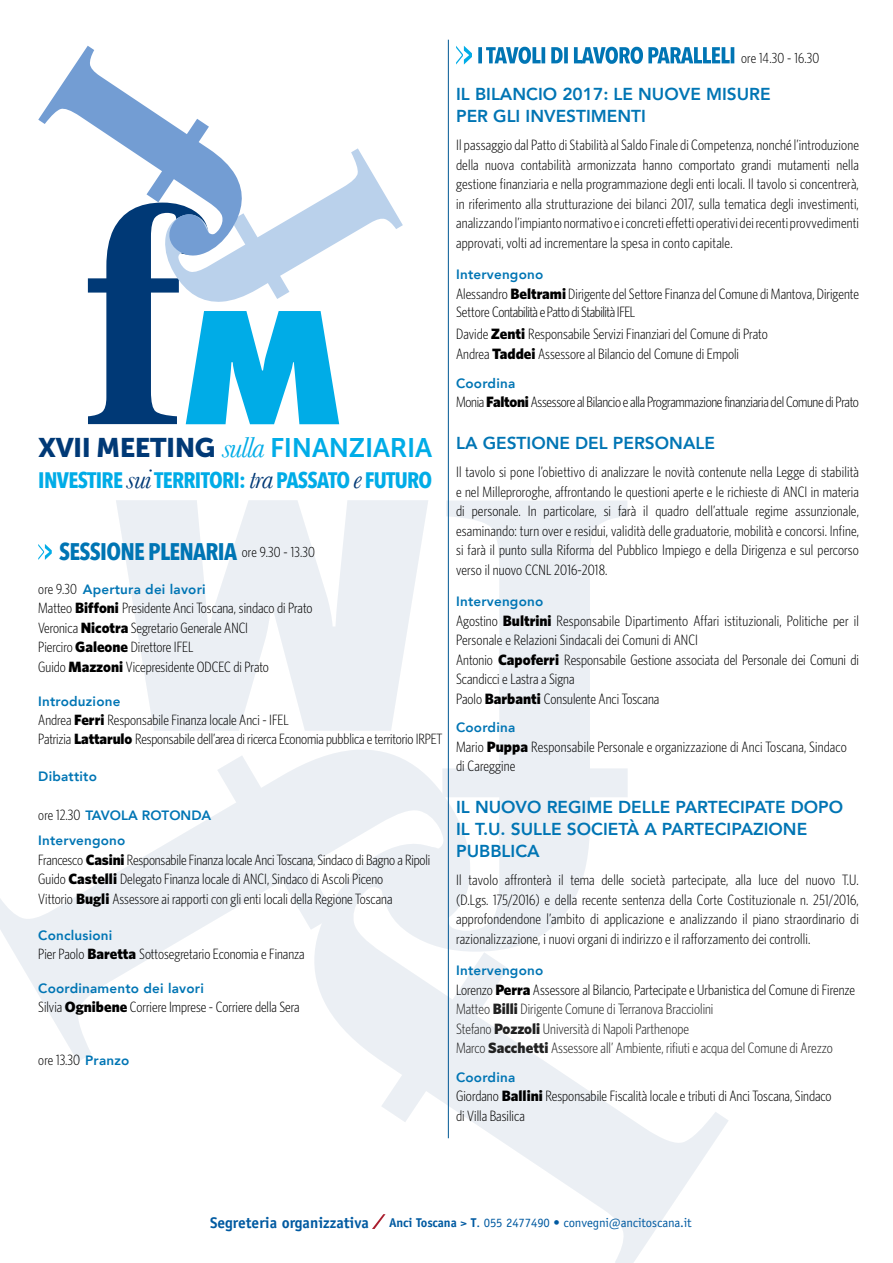
<style>
.page{position:relative;width:893px;height:1263px;background:#fff}
.page>*{position:absolute;margin:0;border:0;box-sizing:border-box;transform-origin:0 0}
.t1{font:26.7px "Museo Sans 900";letter-spacing:-.02em;color:#003976}
.t2{font:700 24px "Avenir Next Condensed";letter-spacing:-.03em;color:#0075b4}
.t3{font:700 22.35px "Avenir Next Condensed";letter-spacing:-.03em;color:#00ace7}
.t4{font:800 17.25px/22px "Avenir";color:#0075b4}
.t5{font:700 15.45px "Officina Sans";color:#005aa1}
.t6{font:300 condensed 15px/19.5px "Whitney HTF";color:#000}
.t7{font:300 condensed 15px/19.5px "Whitney HTF";color:#222}
.t8{font:300 condensed 15px "Whitney HTF";letter-spacing:-.02em;color:#000}
.t9{font:300 condensed 14.55px "Whitney HTF";letter-spacing:.015em;color:#000}
.t10{font:300 condensed 14.55px "Whitney HTF";letter-spacing:.015em;color:#000}
.t11{font:800 13.5px/25.3px "Avenir";letter-spacing:.015em;color:#0075b4}
.t12{font:12.75px "Officina Sans";letter-spacing:-.01em;color:#005aa1}
.s1{font-family:"Baskerville";font-style:italic;font-size:29.85px;color:#00ace7}
.s2{font-family:"Museo Sans 700";color:#00ace7}
.s3{font-family:"Baskerville";font-weight:400;font-style:italic;font-size:27.6px;color:#003976}
.s4{font-family:"Whitney HTF";font-weight:300;font-stretch:condensed;font-size:14.55px;color:#000}
.s5{font-weight:900;font-stretch:normal}
.s6{font-family:"Whitney HTF";font-weight:300;font-stretch:condensed;font-size:15px;color:#000}
.s7{font-style:inherit}
.s8{color:#000}
.s9{font-weight:900;font-stretch:normal;color:#000}
.s10{font-weight:700}
</style>
<div class="page">
<svg style="left:446px;top:500px;width:182px;height:341px;fill:#ebeff4"></svg>
<svg style="left:0;top:747px;width:471px;height:315px"></svg>
<svg style="left:307px;top:841px;width:421px;height:422px"></svg>
<svg style="left:116px;top:500px;width:312px;height:231px;fill:#ebeff4"></svg>
<svg style="left:478px;top:47px;width:256px;height:17px"></svg>
<svg style="left:456px;top:46px;width:16px;height:19px"></svg>
<svg style="left:38px;top:46px;width:365px;height:378px"></svg>
<svg style="left:372px;top:1214px;width:14px;height:15px"></svg>
<hr style="left:448px;top:40px;width:1px;height:1098px;background:#005794">
<svg style="left:38px;top:544px;width:14px;height:16px"></svg>
<h1 class="t1" style="left:38px;top:432px;width:395px">XVII MEETING <span class="s1">sulla</span> <span class="s2">FINANZIARIA</span></h1>
<h3 class="t3" style="left:38px;top:466px;width:395px">INVESTIRE <span class="s3">sui</span> TERRITORI: <span class="s3">tra</span> PASSATO <span class="s3">e</span> FUTURO</h3>
<h2 class="t2" style="left:59px;top:537px;width:179px">SESSIONE PLENARIA</h2>
<p class="t11" style="left:38px;top:577px;width:169px"><span class="s4">ore</span> <span class="s4">9.30</span> Apertura dei lavori</p>
<p class="t6" style="left:38px;top:598px;width:276px">Matteo <span class="s5">Biffoni</span> Presidente Anci Toscana, sindaco di Prato Veronica <span class="s5">Nicotra</span> Segretario Generale ANCI<br>Pierciro <span class="s5">Galeone</span> Direttore IFEL<br>Guido <span class="s5">Mazzoni</span> Vicepresidente ODCEC di Prato</p>
<p class="t11" style="left:38px;top:688px;width:84px">Introduzione</p>
<p class="t6" style="left:38px;top:710px;width:406px">Andrea <span class="s5">Ferri</span> Responsabile Finanza locale Anci - IFEL<br>Patrizia <span class="s5">Lattarulo</span> Responsabile dell’area di ricerca Economia pubblica e territorio IRPET</p>
<p class="t11" style="left:38px;top:764px;width:60px">Dibattito</p>
<p class="t11" style="left:38px;top:803px;width:175px"><span class="s4">ore</span> <span class="s6">12.30</span> TAVOLA Roto NDA<br>Intervengono</p>
<p class="t6" style="left:38px;top:850px;width:393px">Francesco <span class="s5">Casini</span> Responsabile Finanza locale Anci Toscana, Sindaco di Bagno a Ripoli<br>Guido <span class="s5">Castelli</span> Delegato Finanza locale di ANCI, Sindaco di Ascoli Piceno<br>Vittorio <span class="s5">Bugli</span> Assessore ai rapporti con gli enti locali della Regione Toscana</p>
<p class="t11" style="left:38px;top:922px;width:76px">Conclusioni</p>
<p class="t6" style="left:38px;top:944px;width:268px">Pier Paolo <span class="s5">Baretta</span> Sottosegretario Economia e Finanza</p>
<p class="t11" style="left:38px;top:975px;width:167px">Coordinamento dei lavori</p>
<p class="t6" style="left:38px;top:997px;width:263px">Silvia <span class="s5">Ognibene</span> Corriere Imprese - Corriere della Sera</p>
<p class="t11" style="left:38px;top:1047px;width:93px"><span class="s4">ore</span> <span class="s6">13.30</span> Pranzo</p>
<p class="t10" style="left:242px;top:544px;width:75px">ore 9.30 - 13.30</p>
<p class="t9" style="left:741px;top:50px;width:80px"><span class="s7">ore</span> 14.30 - 16.30</p>
<p class="t4" style="left:456px;top:83px;width:316px">IL BILANCIO 2017: le n uove misure per gli investimenti</p>
<p class="t6" style="left:456px;top:135px;width:404px;text-align:justify">Il passaggio dal Patto di Stabilità al Saldo Finale di Competenza, nonché l’introduzione della nuova contabilità armonizzata hanno comportato grandi mutamenti nella gestione finanziaria e nella programmazione degli enti locali. Il tavolo si concentrerà, in riferimento alla strutturazione dei bilanci 2017, sulla tematica degli investimenti, analizzando l’impianto normativo e i concreti effetti operativi dei recenti provvedimenti approvati, volti ad incrementare la spesa in conto capitale.</p>
<p class="t11" style="left:456px;top:262px;width:89px">Intervengono</p>
<p class="t6" style="left:456px;top:285px;width:404px;line-height:18px">Alessandro <span class="s5">Beltrami</span> Dirigente del Settore Finanza del Comune di Mantova, Dirigente<br>Settore Contabilità e Patto di Stabilità IFEL</p>
<p class="t6" style="left:456px;top:324px;width:313px">Davide <span class="s5">Zenti</span> Responsabile Servizi Finanziari del Comune di Prato<br>Andrea <span class="s5">Taddei</span> Assessore al Bilancio del Comune di Empoli</p>
<p class="t11" style="left:456px;top:370px;width:61px">Coordina</p>
<p class="t8" style="left:456px;top:393px;width:404px">Monia <span class="s5">Faltoni</span> Assessore al Bilancio e alla Programmazione finanziaria del Comune di Prato</p>
<p class="t4" style="left:456px;top:431px;width:39px">LA GEST</p>
<p class="t4" style="left:526px;top:431px;width:98px">IONE DEL PERS</p>
<p class="t4" style="left:655px;top:431px;width:60px">ONALE</p>
<p class="t6" style="left:456px;top:462px;width:404px;text-align:justify">Il tavolo si pone l’obiettivo di analizzare le novità contenute nella Legge di stabilità e nel Milleproroghe, affrontando le questioni aperte e le richieste di ANCI in materia di personale. In particolare, si farà il quadro dell’attuale regime assunzionale, esaminando: turn over e residui, validità delle graduatorie, mobilità e concorsi. Infine, si farà il punto sulla Riforma del Pubblico Impiego e della Dirigenza e sul percorso verso il nuovo CCNL 2016-2018.</p>
<p class="t11" style="left:456px;top:589px;width:89px">Intervengono</p>
<p class="t6" style="left:456px;top:611px;width:404px">Agostino <span class="s5">Bultrini</span> Responsabile Dipartimento Affari istituzionali, Politiche per il Personale e Relazioni Sindacali dei Comuni di ANCI<br>Antonio <span class="s5">Capoferri</span> Responsabile Gestione associata del Personale dei Comuni di Scandicci e Lastra a Signa<br>Paolo <span class="s5">Barbanti</span> Consulente Anci Toscana</p>
<p class="t11" style="left:456px;top:715px;width:61px">Coordina</p>
<p class="t6" style="left:456px;top:737px;width:392px">Mario <span class="s5">Puppa</span> Responsabile Personale e organizzazione di Anci Toscana, Sindaco di Careggine</p>
<p class="t4" style="left:456px;top:796px;width:103px">IL NUOVO REG</p>
<p class="t4" style="left:456px;top:796px;width:389px;text-indent:125px">IME DELLE PARTECIPATE DOPO<br>IL T.U. SU LLE SOCIETÀ A PARTECIPAZIONE<br>PU BBLICA</p>
<p class="t6" style="left:456px;top:870px;width:404px;text-align:justify">Il tavolo affronterà il tema delle società partecipate, alla luce del nuovo T.U. (D.Lgs. 175/2016) e della recente sentenza della Corte Costituzionale n. 251/2016, approfondendone l’ambito di applicazione e analizzando il piano straordinario di razionalizzazione, i nuovi organi di indirizzo e il rafforzamento dei controlli.</p>
<p class="t11" style="left:456px;top:958px;width:89px">Intervengono</p>
<p class="t7" style="left:456px;top:980px;width:400px"><span class="s8">Lorenzo</span> <span class="s9">Perra</span> <span class="s8">Assessore al Bilancio, Partecipate e Urbanistica del Comune di Firenze </span>Matteo <span class="s5">Billi</span> Dirigente Comune di Terranova Bracciolini<br>Stefano <span class="s5">Pozzoli</span> Università di Napoli Parthenope<br>Marco <span class="s5">Sacchetti</span> Assessore all’ Ambiente, rifiuti e acqua del Comune di Arezzo</p>
<p class="t11" style="left:456px;top:1064px;width:61px">Coordina</p>
<p class="t6" style="left:456px;top:1086px;width:377px">Giordano <span class="s5">Ballini</span> Responsabile Fiscalità locale e tributi di Anci Toscana, Sindaco di Villa Basilica</p>
<p class="t5" style="left:210px;top:1213px;width:160px">Segreteria organizzativa</p>
<p class="t12" style="left:389px;top:1215px;width:304px"><span class="s10">Anci Toscana &gt; T</span>. 055 2477490 • convegni@ancitoscana.it</p>
</div>
